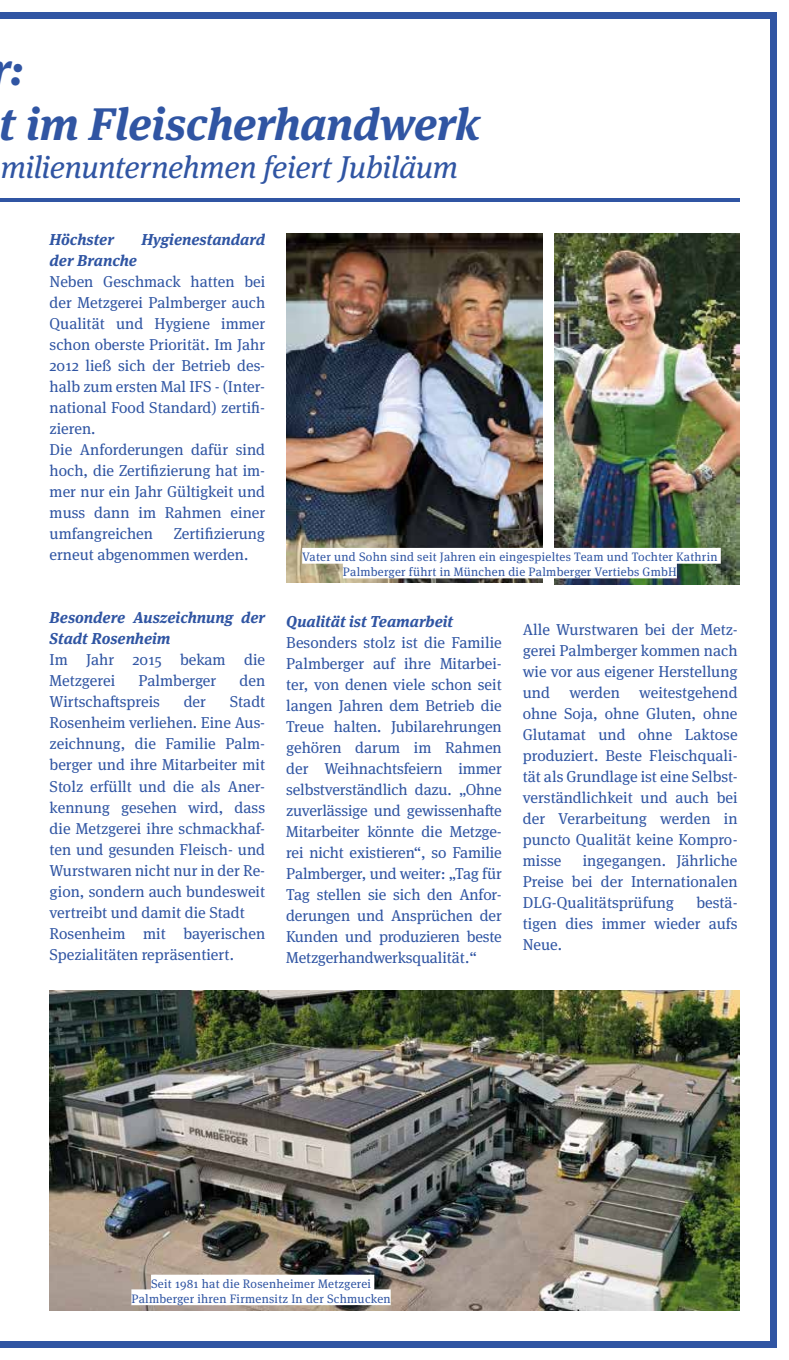
<style>
.page{position:relative;width:789px;height:1360px;background:#fff}
.page>*{position:absolute;margin:0;border:0;box-sizing:border-box;transform-origin:0 0}
.t1{font:italic 700 45.5px/54.6px "Meta Serif Pro";letter-spacing:-.005em;color:#3055a3}
.t2{font:italic 31.5px "Meta Serif Pro";letter-spacing:-.005em;color:#3055a3}
.t3{font:15.75px/21px "Meta Serif Pro";color:#3055a3}
.t4{font:italic 700 15.75px/21px "Meta Serif Pro";color:#3055a3}
.t5{font:12.25px/14.7px "Meta Serif Pro";letter-spacing:.02em;color:#3055a3;text-align:center}
</style>
<div class="page">
<div style="left:770px;top:12px;width:6px;height:1334px;background:#3055a3"></div>
<div style="left:0;top:12px;width:17px;height:7px;background:#3055a3"></div>
<div style="left:12px;top:12px;width:764px;height:7px;background:#3055a3"></div>
<div style="left:0;top:1340px;width:17px;height:7px;background:#3055a3"></div>
<div style="left:12px;top:1340px;width:764px;height:7px;background:#3055a3"></div>
<img style="left:286px;top:233px;width:256px;height:350px">
<img style="left:554px;top:233px;width:185px;height:351px">
<img style="left:50px;top:990px;width:689px;height:320px">
<hr style="left:0;top:198px;width:16px;height:4px;background:#3055a3">
<hr style="left:12px;top:198px;width:727px;height:4px;background:#3055a3">
<div style="left:151px;top:1274px;width:223px;height:16px;background:#fff"></div>
<div style="left:131px;top:1289px;width:260px;height:15px;background:#fff"></div>
<div style="left:302px;top:548px;width:419px;height:15px;background:#fff"></div>
<div style="left:343px;top:562px;width:334px;height:16px;background:#fff"></div>
<h1 class="t1" style="left:-9px;top:38px;width:490px">r:<br>t im Fleischerhandwerk</h1>
<h2 class="t2" style="left:1px;top:144px;width:458px">milienunternehmen feiert Jubiläum</h2>
<p class="t4" style="left:50px;top:228px;width:66px">Höchster</p>
<p class="t4" style="left:141px;top:228px;width:125px">Hygienestandard</p>
<p class="t4" style="left:50px;top:249px;width:89px">der Branche</p>
<p class="t3" style="left:50px;top:270px;width:217px">Neben Geschmack hatten bei der Metzgerei Palmberger auch<br>Qualität und Hygiene immer schon oberste Priorität. Im Jahr<br>2012 ließ sich der Betrieb des&shy;halb zum ersten Mal IFS - (Inter&shy;national Food Standard) zertifi&shy;zieren.<br>Die Anforderungen dafür sind hoch, die Zertifizierung hat im&shy;mer nur ein Jahr Gültigkeit und muss dann im Rahmen einer umfangreichen</p>
<p class="t3" style="left:50px;top:522px;width:217px;text-indent:124px">Zertifizierung erneut abgenommen werden.</p>
<p class="t4" style="left:50px;top:606px;width:217px">Besondere Auszeichnung der<br>Stadt Rosenheim</p>
<p class="t3" style="left:50px;top:648px;width:217px">Im Jahr 2015 bekam die<br>Metzgerei</p>
<p class="t3" style="left:138px;top:669px;width:79px">Palmberger</p>
<p class="t3" style="left:239px;top:669px;width:27px">den</p>
<p class="t3" style="left:50px;top:690px;width:112px">Wirtschaftspreis</p>
<p class="t3" style="left:184px;top:690px;width:24px">der</p>
<p class="t3" style="left:50px;top:690px;width:217px;text-indent:180px">Stadt<br>Rosenheim verliehen. Eine Aus&shy;zeichnung, die Familie Palm&shy;berger und ihre Mitarbeiter mit<br>Stolz erfüllt und die als Aner&shy;kennung gesehen wird, dass die Metzgerei ihre schmackhaf&shy;ten und gesunden Fleisch- und<br>Wurstwaren nicht nur in der Re&shy;gion, sondern auch bundesweit vertreibt und damit die Stadt<br>Rosenheim mit bayerischen<br>Spezialitäten repräsentiert.</p>
<p class="t5" style="left:302px;top:549px;width:417px">Vater und Sohn sind seit Jahren ein eingespieltes Team und Tochter Kathrin<br>Palmberger führt in München die Palmberger Vertiebs GmbH</p>
<p class="t4" style="left:286px;top:609px;width:168px">Qualität ist Teamarbeit</p>
<p class="t3" style="left:286px;top:631px;width:217px;text-align:justify">Besonders stolz ist die Familie Palmberger auf ihre Mitarbei&shy;ter, von denen viele schon seit langen Jahren dem Betrieb die Treue halten. Jubilarehrungen gehören darum im Rahmen der Weihnachtsfeiern immer selbstverständlich dazu. „Ohne zuverlässige und gewissenhafte Mitarbeiter könnte die Metzge&shy;rei nicht existieren“, so Familie Palmberger, und weiter: „Tag für Tag stellen sie sich den Anfor&shy;derungen und Ansprüchen der Kunden und produzieren beste Metzgerhandwerksqualität.“</p>
<p class="t3" style="left:523px;top:618px;width:216px;text-align:justify">Alle Wurstwaren bei der Metz&shy;gerei Palmberger kommen nach wie vor aus eigener Herstellung und werden weitestgehend ohne Soja, ohne Gluten, ohne Glutamat und ohne Laktose produziert. Beste Fleischquali&shy;tät als Grundlage ist eine Selbst&shy;verständlichkeit und auch bei der Verarbeitung werden in puncto Qualität keine Kompro&shy;misse</p>
<p class="t3" style="left:523px;top:849px;width:216px;text-align:justify;text-indent:60px">ingegangen. Jährliche Preise bei der Internationalen DLG-Qualitätsprüfung</p>
<p class="t3" style="left:523px;top:890px;width:216px;text-align:justify;text-indent:174px">bestä&shy;tigen dies immer wieder aufs Neue.</p>
<p class="t5" style="left:131px;top:1275px;width:261px">Seit 1981 hat die Rosenheimer Metzgerei<br>Palmberger ihren Firmensitz In der Schmucken</p>
</div>
